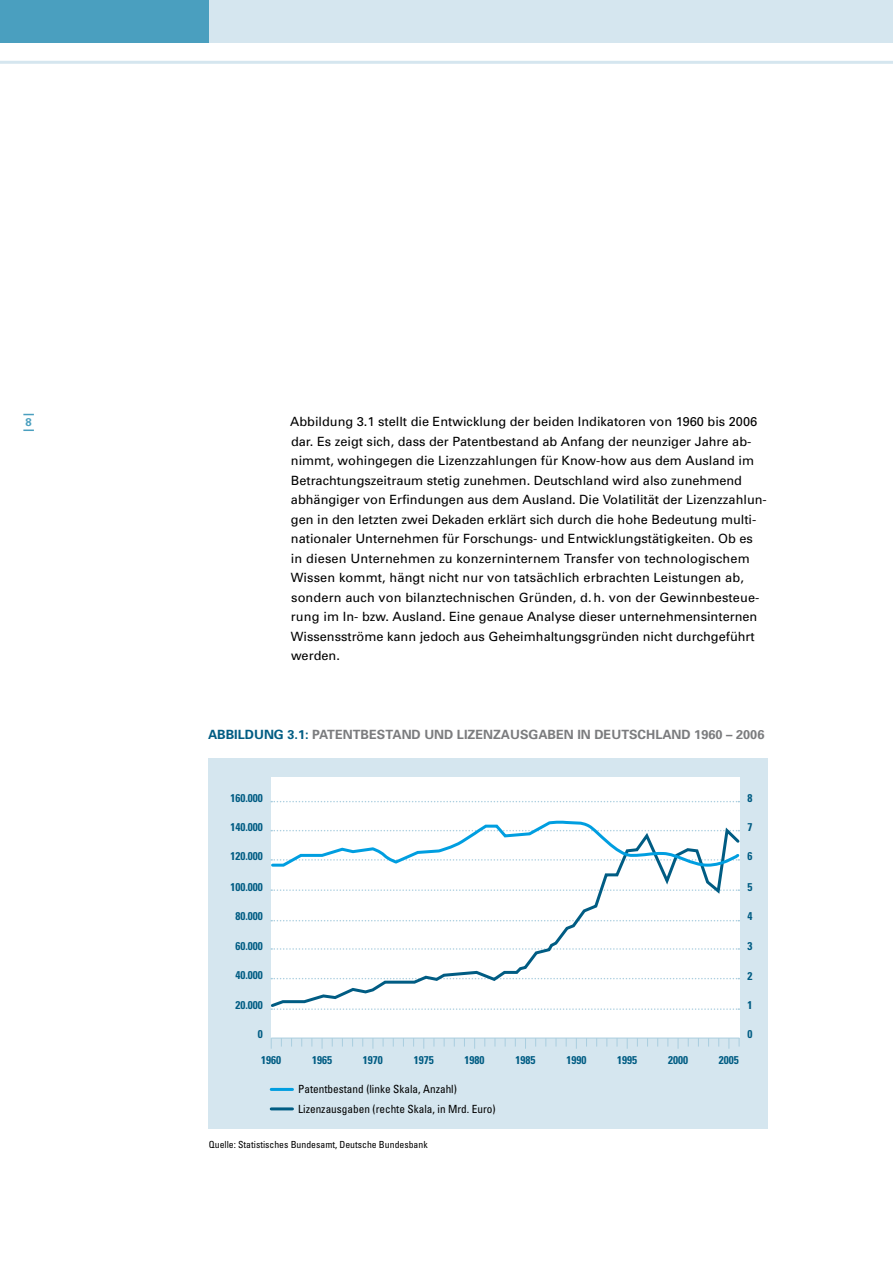
<style>
.page{position:relative;width:893px;height:1263px;background:#fff}
.page>*{position:absolute;margin:0;border:0;box-sizing:border-box;transform-origin:0 0}
.t1{font:12.75px/19.5px "Univers";color:#000}
.t2{font:700 12.75px "Univers";color:#7b7c7e}
.t3{font:700 12.75px "Univers";color:#005c83}
.t4{font:700 condensed 11.25px "Univers";color:#005c83}
.t5{font:condensed 11.25px/19.5px "Univers";color:#000}
.t6{font:700 11.25px "Univers";color:#4a9fbf}
.t7{font:condensed 9.75px "Univers";color:#000}
.s1{color:#005c83}
</style>
<div class="page">
<div style="left:0;top:0;width:893px;height:43px;background:#d5e6ef"></div>
<div style="left:0;top:0;width:208px;height:43px;background:#4a9fbf"></div>
<svg style="left:23px;top:429px;width:11px;height:2px"></svg>
<hr style="left:0;top:61px;width:893px;height:3px;background:#d5e6ef">
<div style="left:208px;top:758px;width:560px;height:370px;background:#d5e6ef"></div>
<div style="left:271px;top:777px;width:468px;height:261px;background:#fff"></div>
<svg style="left:271px;top:801px;width:468px;height:1px"></svg>
<svg style="left:271px;top:1009px;width:468px;height:1px"></svg>
<hr style="left:271px;top:1038px;width:468px;height:1px;background:#aacedf">
<svg style="left:270px;top:868px;width:470px;height:141px"></svg>
<svg style="left:270px;top:821px;width:470px;height:47px"></svg>
<hr style="left:271px;top:1088px;width:21px;height:3px;background:#009ee0">
<hr style="left:271px;top:1107px;width:21px;height:3px;background:#005c83">
<p class="t6" style="left:26px;top:415px;width:8px">8</p>
<p class="t1" style="left:290px;top:412px;width:478px">Abbildung 3.1 stellt die Entwicklung der beiden Indikatoren von 1960 bis 2006 dar. Es zeigt sich, dass der Patentbestand ab Anfang der neunziger Jahre ab&shy;nimmt, wohingegen die Lizenzzahlungen für Know-how aus dem Ausland im Betrachtungszeitraum stetig zunehmen. Deutschland wird also zunehmend abhängiger von Erfindungen aus dem Ausland. Die Volatilität der Lizenzzahlun&shy;gen in den letzten zwei Dekaden erklärt sich durch die hohe Bedeutung multi&shy;nationaler Unternehmen für Forschungs- und Entwicklungstätigkeiten. Ob es<br>in diesen Unternehmen zu konzerninternem Transfer von technologischem Wissen kommt, hängt nicht nur von tatsächlich erbrachten Leistungen ab, sondern auch von bilanztechnischen Gründen, d.h. von der Gewinnbesteue&shy;rung im In- bzw. Ausland. Eine genaue Analyse dieser unternehmensinternen Wissensströme kann jedoch aus Geheimhaltungsgründen nicht durchgeführt werden.</p>
<p class="t3" style="left:208px;top:726px;width:19px">ABBILDUN</p>
<p class="t2" style="left:274px;top:726px;width:55px"><span class="s1">G 3.1:</span> PATENTBESTAND</p>
<p class="t2" style="left:424px;top:726px;width:11px">UND</p>
<p class="t2" style="left:457px;top:726px;width:54px">LIZENZAUS</p>
<p class="t2" style="left:528px;top:726px;width:20px">GABEN</p>
<p class="t2" style="left:577px;top:726px;width:36px">IN DEUTS</p>
<p class="t2" style="left:638px;top:726px;width:28px">CHLAND</p>
<p class="t2" style="left:694px;top:726px;width:72px">1960 – 2006</p>
<p class="t4" style="left:230px;top:791px;width:34px">160.000</p>
<p class="t4" style="left:230px;top:820px;width:34px">140.000</p>
<p class="t4" style="left:230px;top:849px;width:34px">120.000</p>
<p class="t4" style="left:230px;top:880px;width:34px">100.000</p>
<p class="t4" style="left:235px;top:909px;width:29px">80.000</p>
<p class="t4" style="left:235px;top:939px;width:29px">60.000</p>
<p class="t4" style="left:235px;top:968px;width:29px">40.000</p>
<p class="t4" style="left:235px;top:998px;width:29px">20.000</p>
<p class="t4" style="left:258px;top:1027px;width:6px">0</p>
<p class="t4" style="left:747px;top:1027px;width:6px">0</p>
<p class="t4" style="left:747px;top:791px;width:6px">8</p>
<p class="t4" style="left:747px;top:820px;width:6px">7</p>
<p class="t4" style="left:747px;top:849px;width:6px">6</p>
<p class="t4" style="left:747px;top:880px;width:6px">5</p>
<p class="t4" style="left:747px;top:909px;width:6px">4</p>
<p class="t4" style="left:747px;top:939px;width:6px">3</p>
<p class="t4" style="left:747px;top:969px;width:6px">2</p>
<p class="t4" style="left:747px;top:998px;width:6px">1</p>
<p class="t4" style="left:261px;top:1053px;width:21px">1960</p>
<p class="t4" style="left:312px;top:1053px;width:21px">1965</p>
<p class="t5" style="left:298px;top:1079px;width:199px">Patentbestand (linke Skala, Anzahl)<br>Lizenzausgaben (rechte Skala, in Mrd. Euro)</p>
<p class="t4" style="left:363px;top:1053px;width:21px">1970</p>
<p class="t4" style="left:414px;top:1053px;width:21px">1975</p>
<p class="t4" style="left:465px;top:1053px;width:21px">1980</p>
<p class="t4" style="left:515px;top:1053px;width:21px">1985</p>
<p class="t4" style="left:566px;top:1053px;width:21px">1990</p>
<p class="t4" style="left:617px;top:1053px;width:21px">1995</p>
<p class="t4" style="left:668px;top:1053px;width:21px">2000</p>
<p class="t4" style="left:719px;top:1053px;width:21px">2005</p>
<p class="t7" style="left:209px;top:1138px;width:220px">Quelle: Statistisches Bundesamt, Deutsche Bundesbank</p>
</div>
